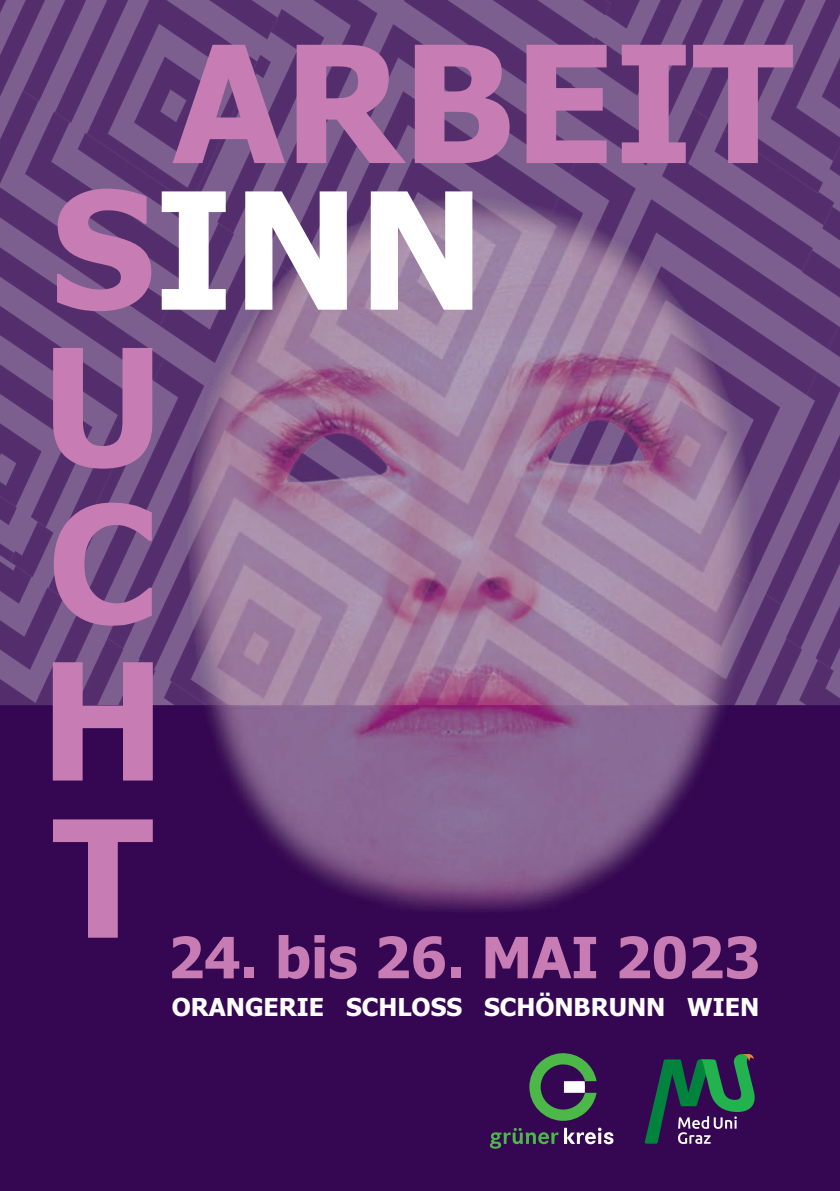
<style>
.page{position:relative;width:840px;height:1191px;background:#fff}
.page>*{position:absolute;margin:0;border:0;box-sizing:border-box;transform-origin:0 0}
.t1{font:700 162.6px/154.8px "Tahoma";color:#c77db4}
.t2{font:700 56.8px "Tahoma";color:#c77db4}
.t3{font:700 24.8px "Tahoma";color:#fff}
.s1{color:#fff}
</style>
<div class="page">
<img style="left:0;top:0;width:839px;height:1191px">
<svg style="left:489px;top:1051px;width:124px;height:99px;background:#423358"></svg>
<svg style="left:644px;top:1054px;width:110px;height:90px;background:#304454"></svg>
<h1 class="t1" style="left:41px;top:33px;width:753px;text-indent:132px">ARBEIT<br>S<span class="s1">INN<br></span>U<br>C<br>H<br>T</h1>
<h2 class="t2" style="left:168px;top:917px;width:593px">24. bis 26. MAI 2023</h2>
<p class="t3" style="left:172px;top:989px;width:588px">ORANGERIE SCHLOSS SCHÖNBRUNN WIEN</p>
</div>
